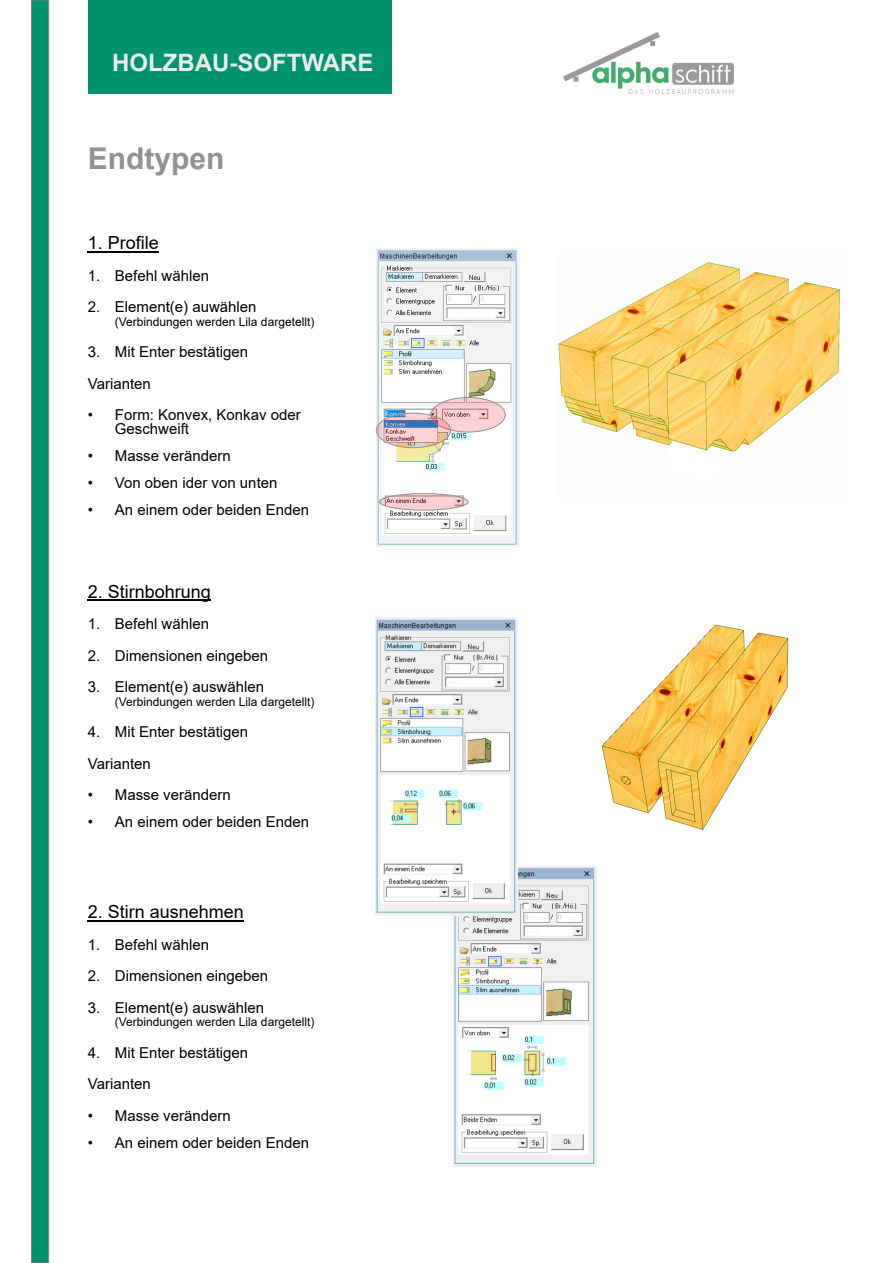
<style>
.page{position:relative;width:893px;height:1263px;background:#fff}
.page>*{position:absolute;margin:0;border:0;box-sizing:border-box;transform-origin:0 0}
.t1{font:700 30px "Arial";color:#929292}
.t2{font:700 24px "Arial";color:#ebebeb}
.t3{font:18px "Arial";color:#000}
.t4{font:15px/31.5px "Arial";color:#000}
.t5{font:12px "Arial";color:#000}
</style>
<div class="page">
<img style="left:453px;top:867px;width:144px;height:300px">
<img style="left:376px;top:249px;width:144px;height:297px">
<div style="left:88px;top:0;width:304px;height:94px;background:#00936e"></div>
<img style="left:564px;top:32px;width:170px;height:62px">
<div style="left:31px;top:0;width:18px;height:1263px;background:#00936e;border:1px solid #808080"></div>
<hr style="left:88px;top:251px;width:71px;height:1px;background:#000">
<hr style="left:88px;top:600px;width:123px;height:1px;background:#000">
<hr style="left:88px;top:920px;width:156px;height:1px;background:#000">
<div style="left:431px;top:397px;width:75px;height:35px;background:#ff0013;border:1px solid #929292;border-radius:50%;opacity:.18"></div>
<div style="left:376px;top:413px;width:75px;height:35px;background:#ff0013;border:1px solid #929292;border-radius:50%;opacity:.18"></div>
<div style="left:379px;top:493px;width:90px;height:18px;background:#ff0013;border:1px solid #929292;border-radius:50%;opacity:.18"></div>
<img style="left:558px;top:262px;width:282px;height:194px">
<img style="left:601px;top:624px;width:188px;height:206px">
<img style="left:375px;top:618px;width:143px;height:298px">
<h2 class="t2" style="left:112px;top:54px;width:263px">HOLZBAU-SOFTWARE</h2>
<h1 class="t1" style="left:88px;top:147px;width:138px">Endtypen</h1>
<p class="t3" style="left:88px;top:236px;width:73px">1. Profile</p>
<p class="t4" style="left:88px;top:261px;width:123px">1. Befehl wählen</p>
<p class="t4" style="left:88px;top:293px;width:170px">2. Element(e) auwählen</p>
<p class="t5" style="left:115px;top:317px;width:201px">(Verbindungen werden Lila dargetellt)</p>
<p class="t4" style="left:88px;top:338px;width:162px">3. Mit Enter bestätigen<br>Varianten</p>
<p class="t4" style="left:115px;top:410px;width:187px;line-height:13.5px;text-indent:-27px">• Form: Konvex, Konkav oder<br>Geschweift</p>
<p class="t4" style="left:88px;top:441px;width:144px">• Masse verändern</p>
<p class="t4" style="left:88px;top:468px;width:191px">• Von oben ider von unten</p>
<p class="t4" style="left:88px;top:495px;width:223px">• An einem oder beiden Enden</p>
<p class="t3" style="left:88px;top:585px;width:125px">2. Stirnbohrung</p>
<p class="t4" style="left:88px;top:610px;width:123px">1. Befehl wählen</p>
<p class="t4" style="left:88px;top:641px;width:182px">2. Dimensionen eingeben</p>
<p class="t4" style="left:88px;top:673px;width:178px">3. Element(e) auswählen</p>
<p class="t5" style="left:115px;top:697px;width:201px">(Verbindungen werden Lila dargetellt)</p>
<p class="t4" style="left:88px;top:718px;width:162px">4. Mit Enter bestätigen<br>Varianten</p>
<p class="t4" style="left:88px;top:781px;width:144px">• Masse verändern</p>
<p class="t4" style="left:88px;top:808px;width:223px">• An einem oder beiden Enden</p>
<p class="t3" style="left:88px;top:905px;width:158px">2. Stirn ausnehmen</p>
<p class="t4" style="left:88px;top:930px;width:123px">1. Befehl wählen</p>
<p class="t4" style="left:88px;top:962px;width:182px">2. Dimensionen eingeben</p>
<p class="t4" style="left:88px;top:993px;width:178px">3. Element(e) auswählen</p>
<p class="t5" style="left:115px;top:1018px;width:201px">(Verbindungen werden Lila dargetellt)</p>
<p class="t4" style="left:88px;top:1038px;width:162px">4. Mit Enter bestätigen<br>Varianten</p>
<p class="t4" style="left:88px;top:1101px;width:144px">• Masse verändern</p>
<p class="t4" style="left:88px;top:1128px;width:223px">• An einem oder beiden Enden</p>
</div>
